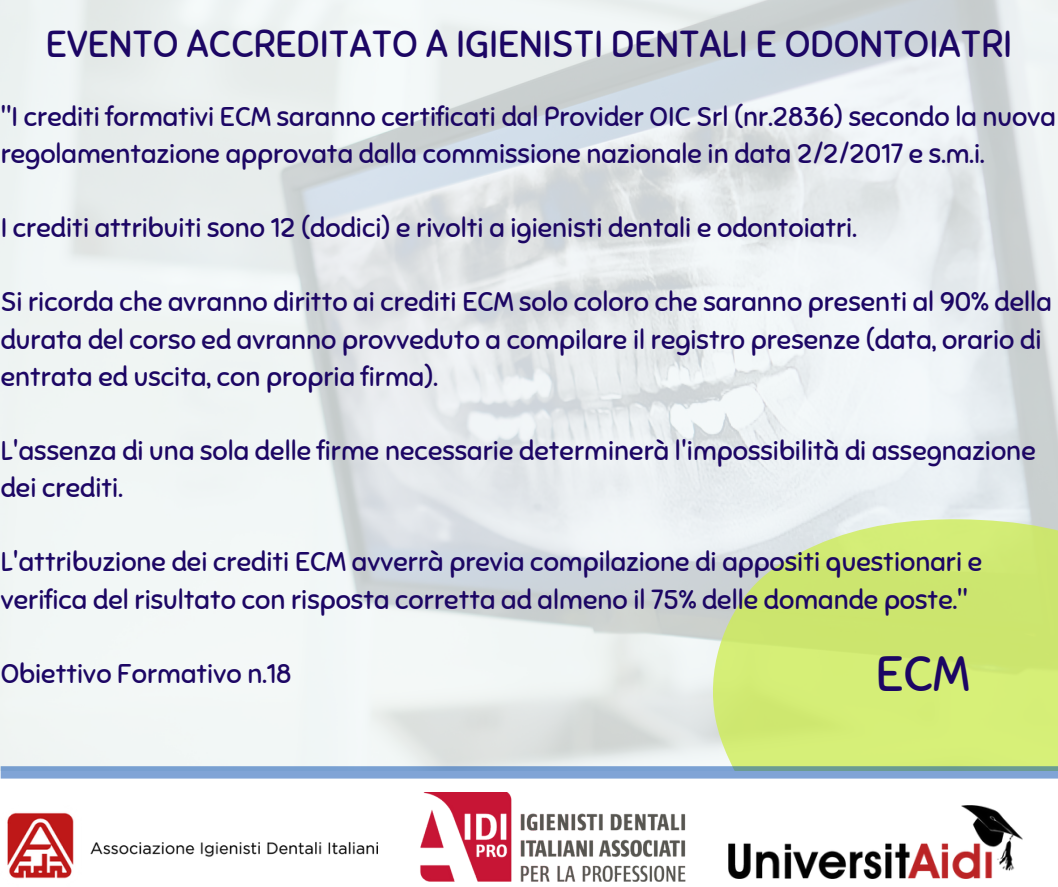
<style>
.page{position:relative;width:1058px;height:887px;background:#fff}
.page>*{position:absolute;margin:0;border:0;box-sizing:border-box;transform-origin:0 0}
.t1{font:49.5px "Sniglet";color:#1c0664}
.t2{font:37.5px "Sniglet";color:#1c0664}
.t3{font:27px/37.2px "Sniglet";color:#1c0664}
</style>
<div class="page">
<svg style="left:580px;top:383px;width:478px;height:396px;background:#dce9b9"></svg>
<div style="left:1px;top:771px;width:1056px;height:115px;background:#fff"></div>
<img style="left:7px;top:812px;width:371px;height:67px">
<img style="left:420px;top:792px;width:266px;height:89px">
<img style="left:729px;top:805px;width:293px;height:73px">
<svg style="left:1px;top:766px;width:1056px;height:12px;background:#7ca2cb"></svg>
<p class="t2" style="left:46px;top:21px;width:967px">EVENTO ACCREDITATO A IGIENISTI DENTALI E ODONTOIATRI</p>
<p class="t3" style="left:1px;top:98px;width:1056px">"I crediti formativi ECM saranno certificati dal Provider OIC Srl (nr.2836) secondo la nuova regolamentazione approvata dalla commissione nazionale in data 2/2/2017 e s.m.i.</p>
<p class="t3" style="left:1px;top:209px;width:857px">I crediti attribuiti sono 12 (dodici) e rivolti a igienisti dentali e odontoiatri.</p>
<p class="t3" style="left:1px;top:284px;width:1052px">Si ricorda che avranno diritto ai crediti ECM solo coloro che saranno presenti al 90% della durata del corso ed avranno provveduto a compilare il registro presenze (data, orario di entrata ed uscita, con propria firma).</p>
<p class="t3" style="left:1px;top:432px;width:1036px">L'assenza di una sola delle firme necessarie determinerà l'impossibilità di assegnazione dei crediti.</p>
<h1 class="t3" style="left:1px;top:544px;width:983px">L'attribuzione dei crediti ECM avverrà previa compilazione di appositi questionari e verifica del risultato con risposta corretta ad almeno il 75% delle domande poste."</h1>
<p class="t3" style="left:1px;top:655px;width:292px">Obiettivo Formativo n.18</p>
<p class="t1" style="left:875px;top:643px;width:95px">ECM</p>
</div>
